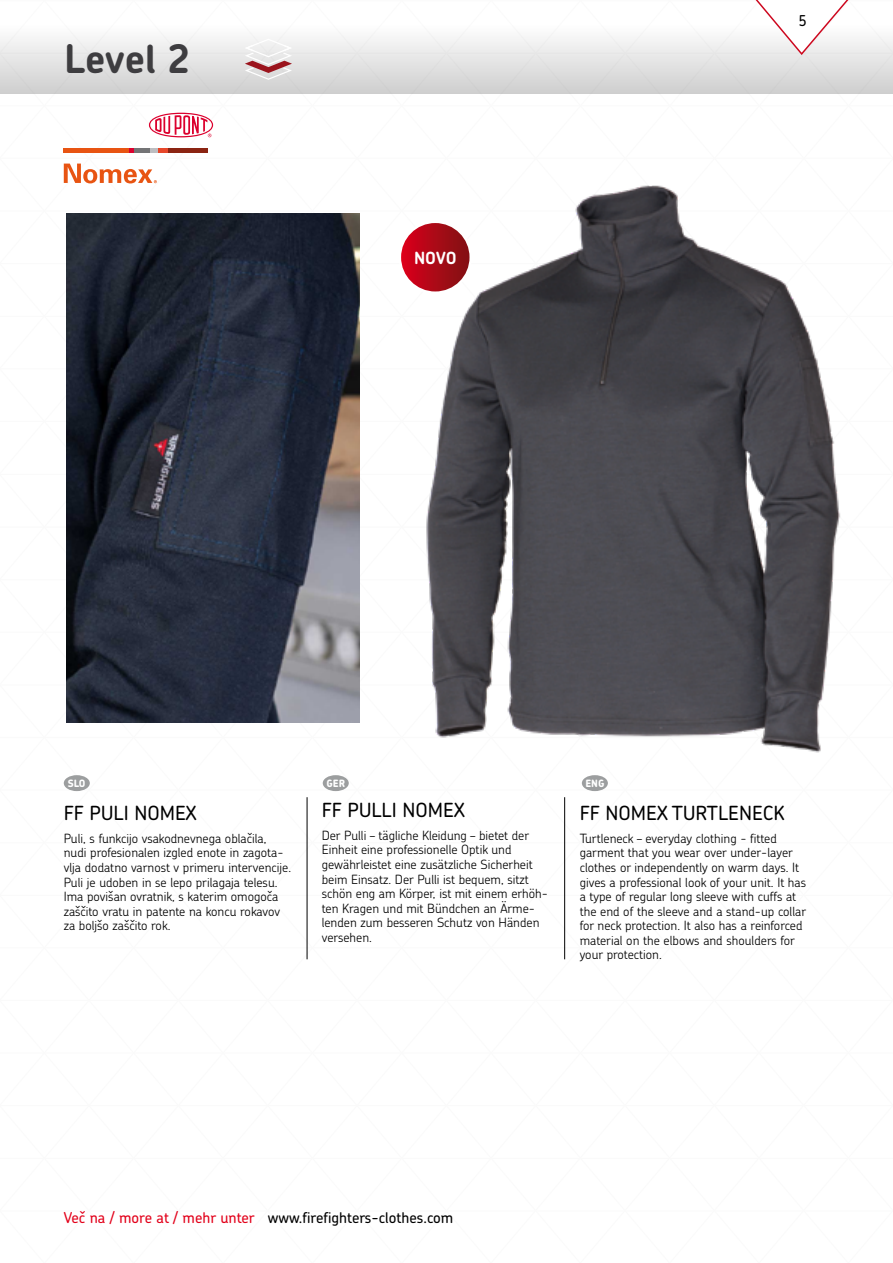
<style>
.page{position:relative;width:893px;height:1263px;background:#fff}
.page>*{position:absolute;margin:0;border:0;box-sizing:border-box;transform-origin:0 0}
.t1{font:700 39.3px "Chevin";color:#3e3d40}
.t2{font:500 19.5px "Chevin";color:#000}
.t3{font:700 16.8px "Chevin";color:#fff}
.t4{font:500 15px "Chevin";color:#000}
.t5{font:300 12.75px/14.5px "Chevin";color:#000}
.t6{font:800 10.2px "Chevin";color:#fff}
.s1{color:#e2001a}
</style>
<div class="page">
<div style="left:0;top:23px;width:893px;height:71px;background:linear-gradient(to bottom,#fff,#cecece)"></div>
<svg style="left:245px;top:39px;width:47px;height:41px"></svg>
<img style="left:426px;top:185px;width:415px;height:601px">
<img style="left:66px;top:214px;width:294px;height:509px">
<svg style="left:400px;top:222px;width:71px;height:71px;background:#b11523"></svg>
<div style="left:399px;top:221px;width:73px;height:73px;border:2px solid #fff;border-radius:50%"></div>
<div style="left:150px;top:148px;width:8px;height:5px;background:#bdbdc0"></div>
<svg style="left:129px;top:148px;width:5px;height:5px"></svg>
<div style="left:134px;top:148px;width:16px;height:5px;background:#747476"></div>
<div style="left:158px;top:148px;width:10px;height:5px;background:#e7472a"></div>
<svg style="left:149px;top:113px;width:64px;height:24px"></svg>
<div style="left:64px;top:148px;width:65px;height:5px;background:#e85412"></div>
<div style="left:168px;top:148px;width:39px;height:5px;background:#8b2412"></div>
<svg style="left:64px;top:164px;width:93px;height:19px"></svg>
<div style="left:64px;top:775px;width:26px;height:16px;background:#9c9e9f;border-radius:50%"></div>
<div style="left:323px;top:775px;width:26px;height:16px;background:#9c9e9f;border-radius:50%"></div>
<div style="left:582px;top:775px;width:26px;height:16px;background:#9c9e9f;border-radius:50%"></div>
<hr style="left:307px;top:797px;width:1px;height:162px;background:#000">
<hr style="left:564px;top:797px;width:1px;height:162px;background:#000">
<svg style="left:697px;top:0;width:196px;height:472px"></svg>
<svg style="left:0;top:23px;width:20px;height:32px"></svg>
<h1 class="t1" style="left:64px;top:33px;width:127px">Level 2</h1>
<h3 class="t3" style="left:414px;top:247px;width:44px">NOVO</h3>
<p class="t4" style="left:798px;top:10px;width:10px">5</p>
<p class="t6" style="left:68px;top:776px;width:19px">SLO</p>
<p class="t6" style="left:326px;top:776px;width:20px">GER</p>
<p class="t6" style="left:585px;top:776px;width:21px">ENG</p>
<h2 class="t2" style="left:64px;top:800px;width:134px">FF PULI NOMEX</h2>
<p class="t5" style="left:64px;top:831px;width:229px">Puli, s funkcijo vsakodnevnega oblačila, nudi profesionalen izgled enote in zagota&shy;vlja dodatno varnost v primeru intervencije.<br>Puli je udoben in se lepo prilagaja telesu.<br>Ima povišan ovratnik, s katerim omogoča zaščito vratu in patente na koncu rokavov za boljšo zaščito rok.</p>
<h2 class="t2" style="left:322px;top:797px;width:144px">FF PULLI NOMEX</h2>
<p class="t5" style="left:322px;top:828px;width:228px">Der Pulli – tägliche Kleidung – bietet der Einheit eine professionelle Optik und gewährleistet eine zusätzliche Sicherheit beim Einsatz. Der Pulli ist bequem, sitzt schön eng am Körper, ist mit einem erhöh&shy;ten Kragen und mit Bündchen an Ärme&shy;lenden zum besseren Schutz von Händen versehen.</p>
<h2 class="t2" style="left:580px;top:800px;width:206px">FF NOMEX TURTLENECK</h2>
<p class="t5" style="left:580px;top:831px;width:228px">Turtleneck – everyday clothing - fitted garment that you wear over under-layer clothes or independently on warm days. It gives a professional look of your unit. It has a type of regular long sleeve with cuffs at the end of the sleeve and a stand-up collar for neck protection. It also has a reinforced material on the elbows and shoulders for your protection.</p>
<p class="t4" style="left:64px;top:1208px;width:391px"><span class="s1">Več na / more at / mehr unter</span> www.firefighters-clothes.com</p>
</div>
